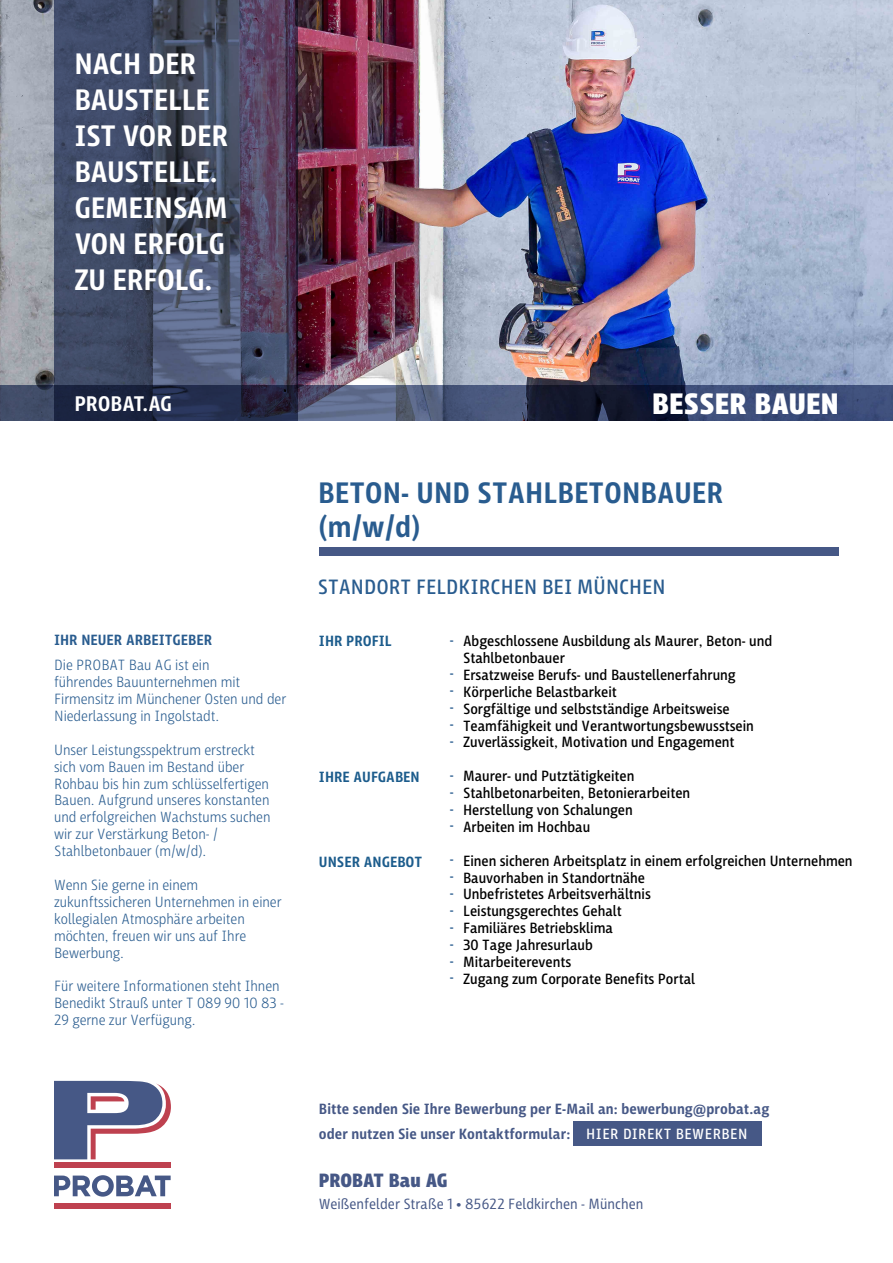
<style>
.page{position:relative;width:893px;height:1263px;background:#fff}
.page>*{position:absolute;margin:0;border:0;box-sizing:border-box;transform-origin:0 0}
.t1{font:600 30px/36px "Iro Sans";letter-spacing:-.01em;color:#fff}
.t2{font:600 30px/33.9px "Iro Sans";color:#295c8f}
.t3{font:800 30px "Iro Sans";letter-spacing:.01em;color:#fff}
.t4{font:600 21.45px "Iro Sans";letter-spacing:-.01em;color:#fff}
.t5{font:21px "Iro Sans";color:#295c8f}
.t6{font:800 19.5px "Iro Sans";letter-spacing:-.005em;color:#465886}
.t7{font:15px/17px "Iro Sans";color:#000}
.t8{font:300 15px/17px "Iro Sans";color:#295c8f}
.t9{font:600 15px/25.5px "Iro Sans";letter-spacing:.01em;color:#465886}
.t10{font:15px "Iro Sans";letter-spacing:.005em;color:#465886}
.t11{font:600 15px "Iro Sans";color:#1c5c8c}
.t12{font:600 15px "Iro Sans";color:#295c8f}
.t13{font:15px "Iro Sans";letter-spacing:.03em;color:#fff}
.t14{font:15px/17px "Iro Sans";color:#295c8f;text-align:justify}
.s1{font-size:14.25px}
</style>
<div class="page">
<img style="left:0;top:0;width:893px;height:386px">
<svg style="left:54px;top:1081px;width:117px;height:78px"></svg>
<svg style="left:54px;top:1175px;width:117px;height:21px"></svg>
<div style="left:54px;top:1204px;width:117px;height:5px;background:#be414f"></div>
<div style="left:54px;top:1163px;width:117px;height:5px;background:#be414f"></div>
<div style="left:573px;top:1121px;width:188px;height:25px;background:#465886"></div>
<svg style="left:54px;top:0;width:244px;height:386px;background:#464b65"></svg>
<svg style="left:0;top:386px;width:893px;height:35px;background:#323d5e"></svg>
<div style="left:319px;top:548px;width:520px;height:8px;background:#465886"></div>
<h1 class="t1" style="left:74px;top:46px;width:156px">NACH DER<br>BAUSTELLE<br>IST VOR DER<br>BAUSTELLE.<br>GEMEINSAM<br>VON ERFOLG<br>ZU ERFOLG.</h1>
<h2 class="t4" style="left:74px;top:391px;width:99px">PROBAT.AG</h2>
<h1 class="t3" style="left:652px;top:386px;width:188px">BESSER BAUEN</h1>
<h1 class="t2" style="left:318px;top:476px;width:407px">BETON- UND STAHLBETONBAUER (m/w/d)</h1>
<h3 class="t5" style="left:318px;top:575px;width:349px">STANDORT FELDKIRCHEN BEI MÜNCHEN</h3>
<p class="t12" style="left:54px;top:632px;width:160px">IHR NEUER ARBEITGEBER</p>
<p class="t14" style="left:450px;top:631px;width:5px">-</p>
<p class="t14" style="left:450px;top:665px;width:5px">- - - - -</p>
<p class="t14" style="left:450px;top:766px;width:5px">- - - -</p>
<p class="t14" style="left:450px;top:851px;width:5px">- - - - - - - -</p>
<p class="t11" style="left:319px;top:633px;width:74px">IHR PROFIL</p>
<p class="t8" style="left:54px;top:657px;width:234px">Die PROBAT Bau AG ist ein<br>führendes Bauunternehmen mit<br>Firmensitz im Münchener Osten und der<br>Niederlassung in Ingolstadt.</p>
<p class="t8" style="left:54px;top:741px;width:218px">Unser Leistungsspektrum erstreckt sich vom Bauen im Bestand über Rohbau bis hin zum schlüsselfertigen Bauen. Aufgrund unseres konstanten und erfolgreichen Wachstums suchen wir zur Verstärkung Beton- / Stahlbetonbauer (m/w/d).</p>
<p class="t8" style="left:54px;top:876px;width:229px">Wenn Sie gerne in einem zukunftssicheren Unternehmen in einer kollegialen Atmosphäre arbeiten möchten, freuen wir uns auf Ihre<br>Bewerbung.</p>
<p class="t8" style="left:54px;top:978px;width:231px">Für weitere Informationen steht Ihnen<br>Benedikt Strauß unter T 089 90 10 83 -<br>29 gerne zur Verfügung.</p>
<p class="t11" style="left:319px;top:768px;width:102px">IHRE AUFGABEN</p>
<p class="t11" style="left:319px;top:853px;width:105px">UNSER ANGEBOT</p>
<p class="t7" style="left:463px;top:632px;width:311px">Abgeschlossene Ausbildung als Maurer, Beton- und Stahlbetonbauer<br>Ersatzweise Berufs- und Baustellenerfahrung Körperliche Belastbarkeit<br>Sorgfältige und selbstständige Arbeitsweise Teamfähigkeit und Verantwortungsbewusstsein Zuverlässigkeit, Motivation und Engagement</p>
<p class="t7" style="left:463px;top:768px;width:229px">Maurer- und Putztätigkeiten<br>Stahlbetonarbeiten, Betonierarbeiten<br>Herstellung von Schalungen<br>Arbeiten im Hochbau</p>
<p class="t7" style="left:463px;top:852px;width:391px">Einen sicheren Arbeitsplatz in einem erfolgreichen Unternehmen Bauvorhaben in Standortnähe<br>Unbefristetes Arbeitsverhältnis<br>Leistungsgerechtes Gehalt<br>Familiäres Betriebsklima<br>30 Tage Jahresurlaub<br>Mitarbeiterevents<br>Zugang zum Corporate Benefits Portal</p>
<p class="t9" style="left:319px;top:1096px;width:452px">Bitte senden Sie Ihre Bewerbung per E-Mail an: bewerbung@probat.ag oder nutzen Sie unser Kontaktformular:</p>
<h3 class="t6" style="left:319px;top:1169px;width:130px">PROBAT Bau AG</h3>
<p class="t10" style="left:319px;top:1196px;width:326px">Weißenfelder Straße 1 <span class="s1">•</span> 85622 Feldkirchen - München</p>
<p class="t13" style="left:586px;top:1126px;width:163px">HIER DIREKT BEWERBEN</p>
</div>
